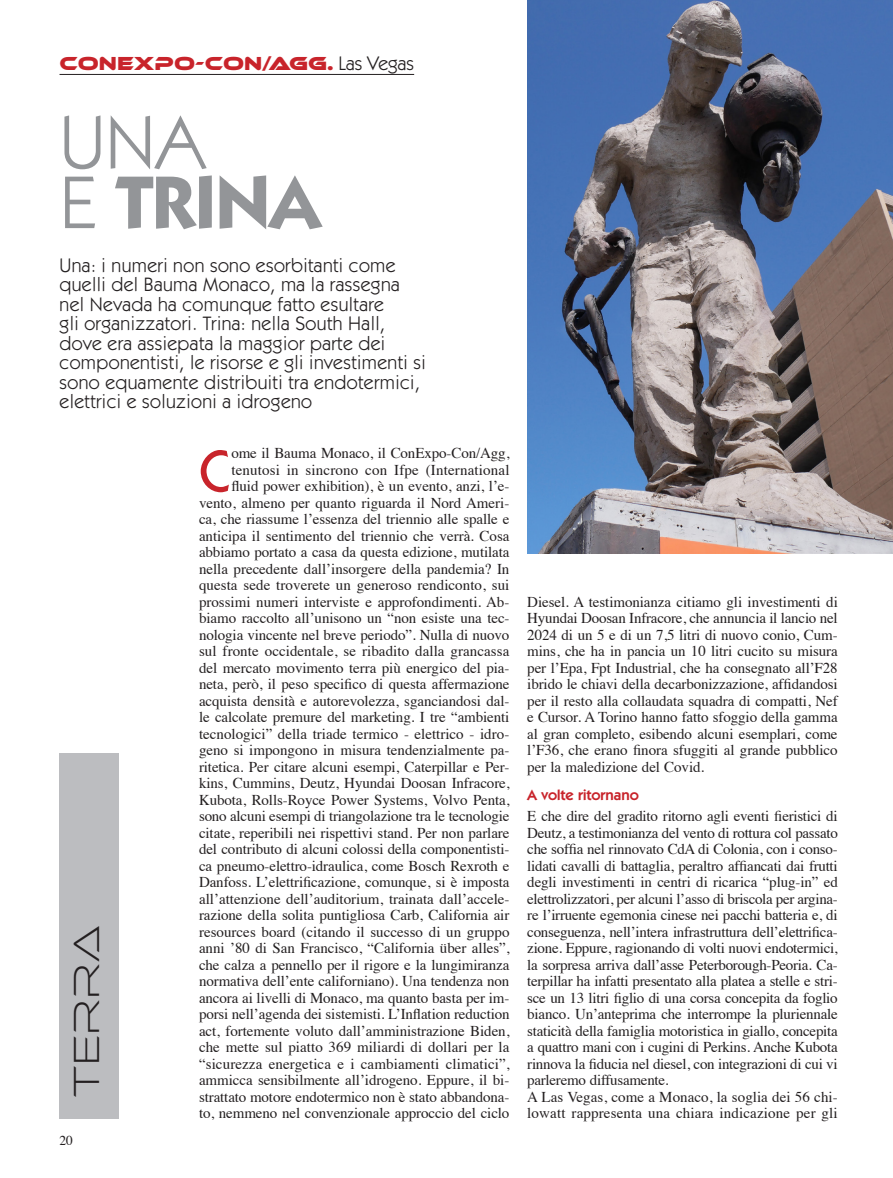
<style>
.page{position:relative;width:893px;height:1178px;background:#fff}
.page>*{position:absolute;margin:0;border:0;box-sizing:border-box;transform-origin:0 0}
.tit1{font:700 75px "ITC Kabel Std";color:#939598}
.tit1-2{font:75px "ITC Kabel Std";color:#939598}
.corpo_testo_-_Capole{font:500 58.95px "ITC Kabel Std";color:#c8242b}
.testatina_laterale{font:37.5px "Ethnocentric El";letter-spacing:.05em;color:#231f20}
.sommario{font:19.5px/19.5px "ITC Kabel Std";letter-spacing:.02em;color:#231f20}
.occhiello{font:700 19.5px "Ethnocentric Rg";color:#c8242b}
.corpo_testo_-_Capole-2{font:15px/16.5px "Times";letter-spacing:-.005em;color:#231f20;text-align:right}
.corpo_testo{font:15px/16.5px "Times";color:#231f20;text-align:justify}
.titolino{font:600 15px "ITC Kabel Std";color:#c8242b}
.t1{font:13.5px "Times";color:#231f20}
.s1{font-family:"ITC Kabel Std";font-weight:400;color:#231f20}
.s2{font-weight:400}
</style>
<div class="page">
<hr style="left:60px;top:74px;width:354px;height:1px;background:#231f20">
<div style="left:60px;top:753px;width:59px;height:365px;background:#bcbdc0"></div>
<img style="left:527px;top:0;width:366px;height:553px">
<p class="occhiello" style="left:60px;top:51px;width:356px">CONEXPO-CON/AGG. <span class="s1">Las Vegas</span></p>
<p class="tit1-2" style="left:60px;top:99px;width:147px">UNA</p>
<p class="tit1" style="left:60px;top:157px;width:262px"><span class="s2">E</span> TRINA</p>
<p class="sommario" style="left:60px;top:255px;width:368px">Una: i numeri non sono esorbitanti come quelli del Bauma Monaco, ma la rassegna nel Nevada ha comunque fatto esultare<br>gli organizzatori. Trina: nella South Hall, dove era assiepata la maggior parte dei componentisti, le risorse e gli investimenti si sono equamente distribuiti tra endotermici, elettrici e soluzioni a idrogeno</p>
<p class="corpo_testo_-_Capole" style="left:199px;top:436px;width:34px">C</p>
<p class="corpo_testo_-_Capole-2" style="left:199px;top:444px;width:312px">ome il Bauma Monaco, il ConExpo-Con/Agg, tenutosi in sincrono con Ifpe (International<br>fluid power exhibition), è un evento, anzi, l’e&shy;vento, almeno per quanto riguarda il Nord Ameri&shy;ca, che riassume l’essenza del triennio alle spalle e anticipa il sentimento del triennio che verrà. Cosa abbiamo portato a casa da questa edizione, mutilata nella precedente dall’insorgere della pandemia? In questa sede troverete un generoso rendiconto, sui prossimi numeri interviste e approfondimenti. Ab&shy;biamo raccolto all’unisono un “non esiste una tec&shy;nologia vincente nel breve periodo”. Nulla di nuovo sul fronte occidentale, se ribadito dalla grancassa del mercato movimento terra più energico del pia&shy;neta, però, il peso specifico di questa affermazione acquista densità e autorevolezza, sganciandosi dal&shy;le calcolate premure del marketing. I tre “ambienti tecnologici” della triade termico - elettrico - idro&shy;geno si impongono in misura tendenzialmente pa&shy;ritetica. Per citare alcuni esempi, Caterpillar e Per&shy;kins, Cummins, Deutz, Hyundai Doosan Infracore, Kubota, Rolls-Royce Power Systems, Volvo Penta, sono alcuni esempi di triangolazione tra le tecnologie citate, reperibili nei rispettivi stand. Per non parlare del contributo di alcuni colossi della componentisti&shy;ca pneumo-elettro-idraulica, come Bosch Rexroth e Danfoss. L’elettrificazione, comunque, si è imposta all’attenzione dell’auditorium, trainata dall’accele&shy;razione della solita puntigliosa Carb, California air resources board (citando il successo di un gruppo anni ’80 di San Francisco, “California über alles”, che calza a pennello per il rigore e la lungimiranza normativa dell’ente californiano). Una tendenza non ancora ai livelli di Monaco, ma quanto basta per im&shy;porsi nell’agenda dei sistemisti. L’Inflation reduction act, fortemente voluto dall’amministrazione Biden, che mette sul piatto 369 miliardi di dollari per la “sicurezza energetica e i cambiamenti climatici”, ammicca sensibilmente all’idrogeno. Eppure, il bi&shy;strattato motore endotermico non è stato abbandona&shy;to, nemmeno nel convenzionale approccio del ciclo</p>
<p class="testatina_laterale" style="left:64px;top:1097px;width:173px;rotate:-90deg">Terra</p>
<p class="t1" style="left:60px;top:1127px;width:15px">20</p>
<p class="corpo_testo_-_Capole-2" style="left:527px;top:592px;width:312px;text-align:justify">Diesel. A testimonianza citiamo gli investimenti di Hyundai Doosan Infracore, che annuncia il lancio nel 2024 di un 5 e di un 7,5 litri di nuovo conio, Cum&shy;mins, che ha in pancia un 10 litri cucito su misura per l’Epa, Fpt Industrial, che ha consegnato all’F28 ibrido le chiavi della decarbonizzazione, affidandosi per il resto alla collaudata squadra di compatti, Nef e Cursor. A Torino hanno fatto sfoggio della gamma al gran completo, esibendo alcuni esemplari, come l’F36, che erano finora sfuggiti al grande pubblico per la maledizione del Covid.</p>
<p class="titolino" style="left:527px;top:786px;width:113px">A volte ritornano</p>
<p class="corpo_testo" style="left:527px;top:807px;width:312px">E che dire del gradito ritorno agli eventi fieristici di Deutz, a testimonianza del vento di rottura col passato che soffia nel rinnovato CdA di Colonia, con i conso&shy;lidati cavalli di battaglia, peraltro affiancati dai frutti degli investimenti in centri di ricarica “plug-in” ed elettrolizzatori, per alcuni l’asso di briscola per argina&shy;re l’irruente egemonia cinese nei pacchi batteria e, di conseguenza, nell’intera infrastruttura dell’elettrifica&shy;zione. Eppure, ragionando di volti nuovi endotermici, la sorpresa arriva dall’asse Peterborough-Peoria. Ca&shy;terpillar ha infatti presentato alla platea a stelle e stri&shy;sce un 13 litri figlio di una corsa concepita da foglio bianco. Un’anteprima che interrompe la pluriennale staticità della famiglia motoristica in giallo, concepita a quattro mani con i cugini di Perkins. Anche Kubota rinnova la fiducia nel diesel, con integrazioni di cui vi parleremo diffusamente.</p>
<p class="corpo_testo" style="left:527px;top:1087px;width:312px">A Las Vegas, come a Monaco, la soglia dei 56 chi&shy;lowatt rappresenta una chiara indicazione per gli</p>
</div>
